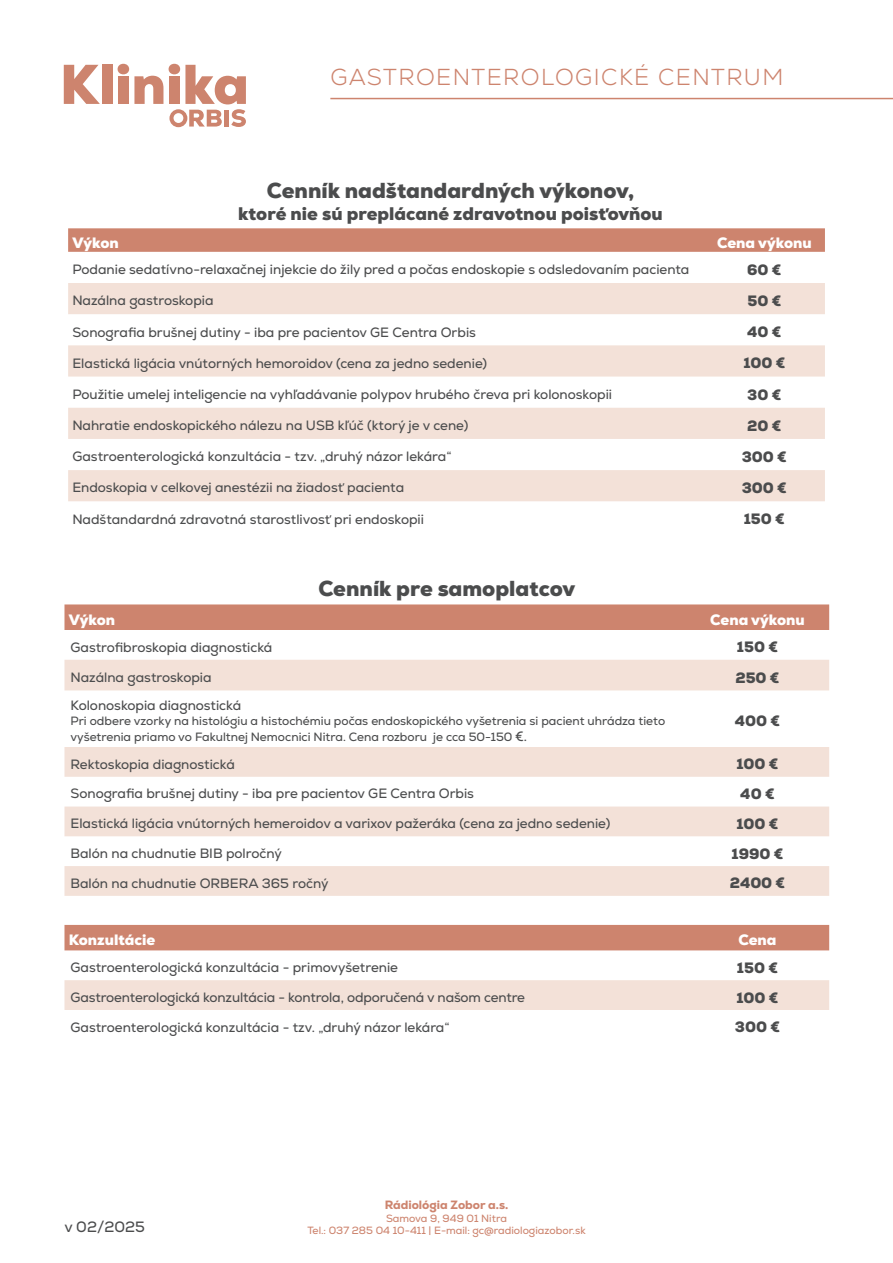
<style>
.page{position:relative;width:893px;height:1263px;background:#fff}
.page>*{position:absolute;margin:0;border:0;box-sizing:border-box;transform-origin:0 0}
.t1{font:300 23.1px "Nexa";letter-spacing:.06em;color:#cd846e}
.t2{font:900 21.6px "Nexa";color:#4b4c4d}
.t3{font:900 18.15px "Nexa";color:#4b4c4d}
.t4{font:900 15px "Nexa";color:#4b4c4d}
.t5{font:900 15px "Nexa";color:#fff}
.t6{font:15px "Nexa";color:#4b4c4d}
.t7{font:13.5px "Nexa";color:#4b4c4d}
.t8{font:12px/16.2px "Nexa";color:#4b4c4d}
.t9{font:800 12px "Nexa";color:#cd846e}
.t10{font:10.5px/12.6px "Nexa";color:#cd846e;text-align:center}
.s1{font-size:13.5px}
</style>
<div class="page">
<svg style="left:64px;top:65px;width:36px;height:39px"></svg>
<div style="left:102px;top:65px;width:10px;height:39px;background:#cd846e"></div>
<div style="left:118px;top:76px;width:10px;height:28px;background:#cd846e"></div>
<svg style="left:134px;top:76px;width:29px;height:28px"></svg>
<div style="left:118px;top:64px;width:11px;height:10px;background:#cd846e;border-radius:50%"></div>
<svg style="left:169px;top:65px;width:77px;height:62px"></svg>
<hr style="left:330px;top:98px;width:563px;height:1px;background:#cd846e">
<svg style="left:68px;top:228px;width:757px;height:24px;background:#ce8671"></svg>
<svg style="left:68px;top:283px;width:757px;height:218px;fill:#f3e1d8"></svg>
<div style="left:64px;top:604px;width:765px;height:26px;background:#cd846e"></div>
<svg style="left:64px;top:660px;width:765px;height:350px"></svg>
<h1 class="t1" style="left:330px;top:63px;width:454px">GASTROENTEROLOGICKÉ CENTRUM</h1>
<h2 class="t2" style="left:267px;top:177px;width:369px">Cenník nadštandardných výkonov,</h2>
<h3 class="t3" style="left:238px;top:202px;width:426px">ktoré nie sú preplácané zdravotnou poisťovňou</h3>
<p class="t5" style="left:72px;top:233px;width:48px">Výkon</p>
<p class="t5" style="left:717px;top:233px;width:96px">Cena výkonu</p>
<p class="t7" style="left:72px;top:261px;width:618px">Podanie sedatívno-relaxačnej injekcie do žily pred a počas endoskopie s odsledovaním pacienta</p>
<p class="t4" style="left:747px;top:260px;width:36px">60 €</p>
<p class="t7" style="left:72px;top:292px;width:143px">Nazálna gastroskopia</p>
<p class="t4" style="left:747px;top:291px;width:35px">50 €</p>
<p class="t7" style="left:72px;top:323px;width:405px">Sonografia brušnej dutiny - iba pre pacientov GE Centra Orbis</p>
<p class="t4" style="left:747px;top:322px;width:36px">40 €</p>
<p class="t7" style="left:72px;top:355px;width:416px">Elastická ligácia vnútorných hemoroidov (cena za jedno sedenie)</p>
<p class="t4" style="left:743px;top:353px;width:43px">100 €</p>
<p class="t7" style="left:72px;top:386px;width:541px">Použitie umelej inteligencie na vyhľadávanie polypov hrubého čreva pri kolonoskopii</p>
<p class="t4" style="left:747px;top:385px;width:36px">30 €</p>
<p class="t7" style="left:72px;top:417px;width:397px">Nahratie endoskopického nálezu na USB kľúč (ktorý je v cene)</p>
<p class="t4" style="left:747px;top:416px;width:36px">20 €</p>
<p class="t7" style="left:72px;top:448px;width:381px">Gastroenterologická konzultácia - tzv. „druhý názor lekára“</p>
<p class="t4" style="left:742px;top:447px;width:47px">300 €</p>
<p class="t7" style="left:72px;top:479px;width:333px">Endoskopia v celkovej anestézii na žiadosť pacienta</p>
<p class="t4" style="left:742px;top:478px;width:47px">300 €</p>
<p class="t7" style="left:72px;top:510px;width:353px">Nadštandardná zdravotná starostlivosť pri endoskopii</p>
<p class="t4" style="left:744px;top:509px;width:43px">150 €</p>
<h2 class="t2" style="left:318px;top:574px;width:258px">Cenník pre samoplatcov</h2>
<p class="t5" style="left:69px;top:610px;width:48px">Výkon</p>
<p class="t5" style="left:710px;top:610px;width:96px">Cena výkonu</p>
<p class="t7" style="left:70px;top:638px;width:203px">Gastrofibroskopia diagnostická</p>
<p class="t4" style="left:737px;top:637px;width:43px">150 €</p>
<p class="t7" style="left:70px;top:669px;width:143px">Nazálna gastroskopia</p>
<p class="t4" style="left:735px;top:668px;width:46px">250 €</p>
<p class="t7" style="left:70px;top:697px;width:172px">Kolonoskopia diagnostická</p>
<p class="t8" style="left:70px;top:712px;width:596px">Pri odbere vzorky na histológiu a histochémiu počas endoskopického vyšetrenia si pacient uhrádza tieto vyšetrenia priamo vo Fakultnej Nemocnici Nitra. Cena rozboru je cca 50-150 <span class="s1">€.</span></p>
<p class="t4" style="left:735px;top:711px;width:47px">400 €</p>
<p class="t7" style="left:70px;top:755px;width:166px">Rektoskopia diagnostická</p>
<p class="t4" style="left:736px;top:754px;width:43px">100 €</p>
<p class="t7" style="left:70px;top:785px;width:405px">Sonografia brušnej dutiny - iba pre pacientov GE Centra Orbis</p>
<p class="t4" style="left:740px;top:784px;width:36px">40 €</p>
<p class="t7" style="left:70px;top:815px;width:541px">Elastická ligácia vnútorných hemeroidov a varixov pažeráka (cena za jedno sedenie)</p>
<p class="t4" style="left:736px;top:814px;width:43px">100 €</p>
<p class="t7" style="left:70px;top:845px;width:213px">Balón na chudnutie BIB polročný</p>
<p class="t4" style="left:732px;top:844px;width:53px">1990 €</p>
<p class="t7" style="left:70px;top:874px;width:259px">Balón na chudnutie ORBERA 365 ročný</p>
<p class="t4" style="left:730px;top:873px;width:57px">2400 €</p>
<p class="t5" style="left:69px;top:930px;width:88px">Konzultácie</p>
<p class="t5" style="left:738px;top:930px;width:40px">Cena</p>
<p class="t7" style="left:70px;top:959px;width:329px">Gastroenterologická konzultácia - primovyšetrenie</p>
<p class="t4" style="left:737px;top:958px;width:43px">150 €</p>
<p class="t7" style="left:70px;top:989px;width:456px">Gastroenterologická konzultácia - kontrola, odporučená v našom centre</p>
<p class="t4" style="left:736px;top:987px;width:43px">100 €</p>
<p class="t7" style="left:70px;top:1018px;width:381px">Gastroenterologická konzultácia - tzv. „druhý názor lekára“</p>
<p class="t4" style="left:735px;top:1017px;width:47px">300 €</p>
<p class="t6" style="left:64px;top:1217px;width:82px">v 02/2025</p>
<p class="t9" style="left:385px;top:1197px;width:125px">Rádiológia Zobor a.s.</p>
<p class="t10" style="left:307px;top:1212px;width:280px">Samova 9, 949 01 Nitra<br>Tel.: 037 285 04 10-411 | E-mail: gc@radiologiazobor.sk</p>
</div>
